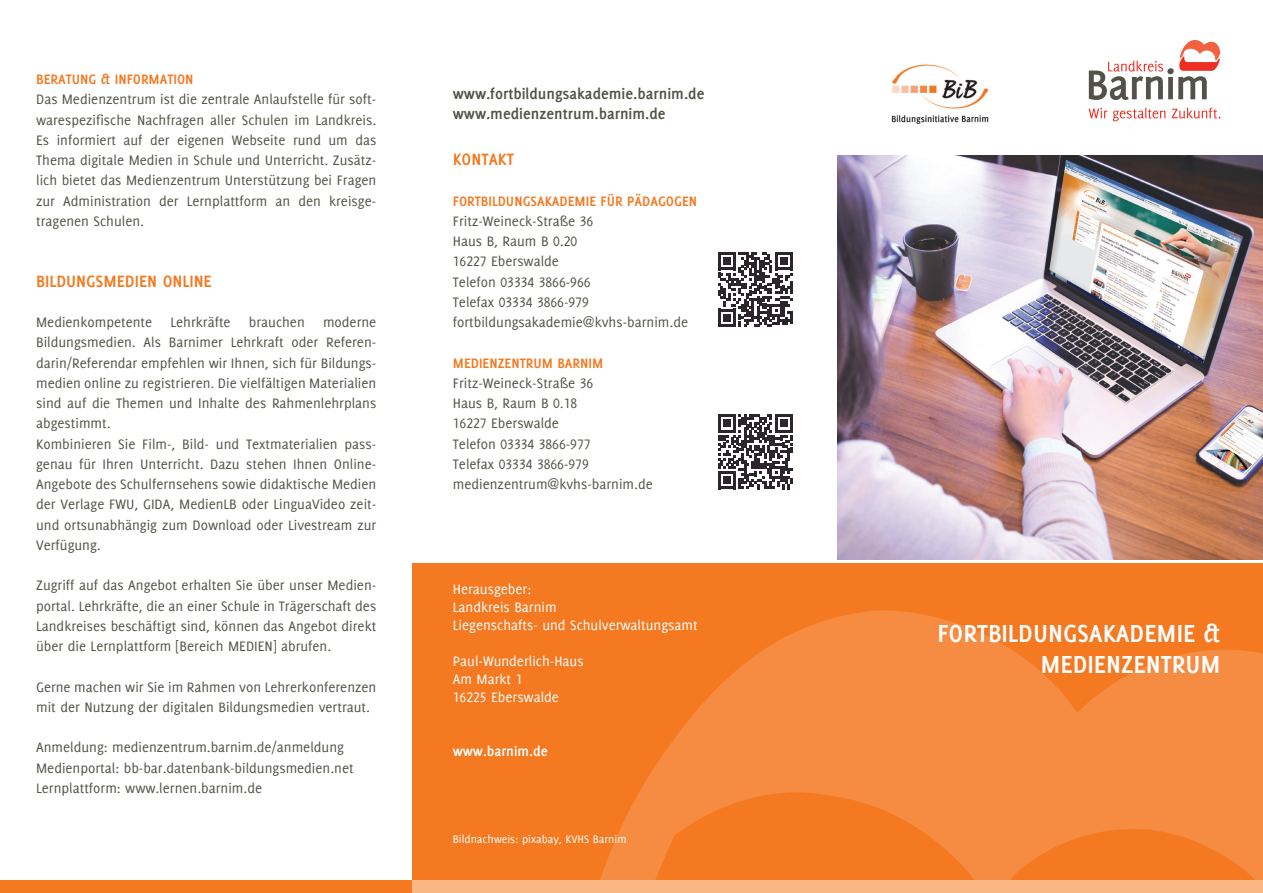
<style>
.page{position:relative;width:1263px;height:893px;background:#fff}
.page>*{position:absolute;margin:0;border:0;box-sizing:border-box;transform-origin:0 0}
.t1{font:700 27px/30.8px "Delicious LB";color:#fff;text-align:right}
.t2{font:700 18px "Delicious LB";color:#f47921}
.t3{font:700 16.5px/19.8px "Delicious LB";color:#535249}
.t4{font:15px/20.2px "Delicious LB";color:#535249}
.t5{font:15px/18px "Delicious LB";color:#fff}
.t6{font:700 15px "Delicious LB";color:#f47921}
.t7{font:700 15px "Delicious LB";color:#fff}
.t8{font:12px "Delicious LB";color:#fff}
</style>
<div class="page">
<div style="left:412px;top:563px;width:851px;height:330px;background:#f47921"></div>
<div style="left:0;top:880px;width:412px;height:13px;background:#f47921"></div>
<svg style="left:1089px;top:40px;width:131px;height:60px"></svg>
<svg style="left:1089px;top:108px;width:18px;height:10px"></svg>
<svg style="left:1113px;top:108px;width:52px;height:13px"></svg>
<svg style="left:1172px;top:107px;width:48px;height:11px"></svg>
<img style="left:891px;top:64px;width:98px;height:61px">
<svg style="left:600px;top:610px;width:663px;height:270px;fill:#f58c42"></svg>
<div style="left:412px;top:880px;width:851px;height:13px;background:#fab783"></div>
<img style="left:838px;top:155px;width:425px;height:404px">
<svg style="left:718px;top:252px;width:75px;height:75px"></svg>
<svg style="left:718px;top:414px;width:75px;height:75px"></svg>
<p class="t6" style="left:36px;top:69px;width:159px">BERATUNG &amp; INFORMATION</p>
<p class="t4" style="left:36px;top:89px;width:342px;text-align:justify">Das Medienzentrum ist die zentrale Anlaufstelle für soft&shy;warespezifische Nachfragen aller Schulen im Landkreis.<br>Es informiert auf der eigenen Webseite rund um das Thema digitale Medien in Schule und Unterricht. Zusätz&shy;lich bietet das Medienzentrum Unterstützung bei Fragen zur Administration der Lernplattform an den kreisge&shy;tragenen Schulen.</p>
<p class="t2" style="left:36px;top:269px;width:177px">BILDUNGSMEDIEN ONLINE</p>
<p class="t4" style="left:36px;top:312px;width:342px">Medienkompetente Lehrkräfte brauchen moderne Bildungsmedien. Als Barnimer Lehrkraft oder Referen&shy;darin/Referendar empfehlen wir Ihnen, sich für Bildungs&shy;medien online zu registrieren. Die vielfältigen Materialien sind auf die Themen und Inhalte des Rahmenlehrplans abgestimmt.<br>Kombinieren Sie Film-, Bild- und Textmaterialien pass&shy;genau für Ihren Unterricht. Dazu stehen Ihnen Online-Angebote des Schulfernsehens sowie didaktische Medien der Verlage FWU, GIDA, MedienLB oder LinguaVideo zeit&shy;und ortsunabhängig zum Download oder Livestream zur Verfügung.</p>
<p class="t4" style="left:36px;top:575px;width:342px;text-align:justify">Zugriff auf das Angebot erhalten Sie über unser Medien&shy;portal. Lehrkräfte, die an einer Schule in Trägerschaft des Landkreises beschäftigt sind, können das Angebot direkt über die Lernplattform [Bereich MEDIEN] abrufen.</p>
<p class="t4" style="left:36px;top:676px;width:342px">Gerne machen wir Sie im Rahmen von Lehrerkonferenzen mit der Nutzung der digitalen Bildungsmedien vertraut.</p>
<p class="t4" style="left:36px;top:737px;width:319px">Anmeldung: medienzentrum.barnim.de/anmeldung<br>Medienportal: bb-bar.datenbank-bildungsmedien.net<br>Lernplattform: www.lernen.barnim.de</p>
<p class="t3" style="left:453px;top:83px;width:253px">WWW.FORTBILDUNGSAKADEMIE.BARNIM.DE<br>WWW.MEDIENZENTRUM.BARNIM.DE</p>
<p class="t2" style="left:453px;top:148px;width:63px">KONTAKT</p>
<p class="t6" style="left:453px;top:191px;width:246px">FORTBILDUNGSAKADEMIE FÜR PÄDAGOGEN</p>
<p class="t4" style="left:453px;top:211px;width:237px">Fritz-Weineck-Straße 36<br>Haus B, Raum B 0.20<br>16227 Eberswalde<br>Telefon 03334 3866-966<br>Telefax 03334 3866-979 fortbildungsakademie@kvhs-barnim.de</p>
<p class="t6" style="left:453px;top:353px;width:152px">M EDIENZENTRUM BARNIM</p>
<p class="t4" style="left:453px;top:373px;width:201px">Fritz-Weineck-Straße 36<br>Haus B, Raum B 0.18<br>16227 Eberswalde<br>Telefon 03334 3866-977<br>Telefax 03334 3866-979 medienzentrum@kvhs-barnim.de</p>
<p class="t5" style="left:453px;top:580px;width:246px">Herausgeber:<br>Landkreis Barnim<br>Liegenschafts- und Schulverwaltungsamt</p>
<p class="t5" style="left:453px;top:652px;width:132px">Paul-Wunderlich-Haus<br>Am Markt 1<br>16225 Eberswalde</p>
<p class="t7" style="left:453px;top:742px;width:96px">WWW.BARNIM.DE</p>
<p class="t8" style="left:453px;top:832px;width:175px">Bildnachweis: pixabay, KVHS Barnim</p>
<h1 class="t1" style="left:937px;top:617px;width:284px">FORTBILDUNGSAKADEMIE &amp;<br>M EDIENZENTRUM</h1>
</div>
